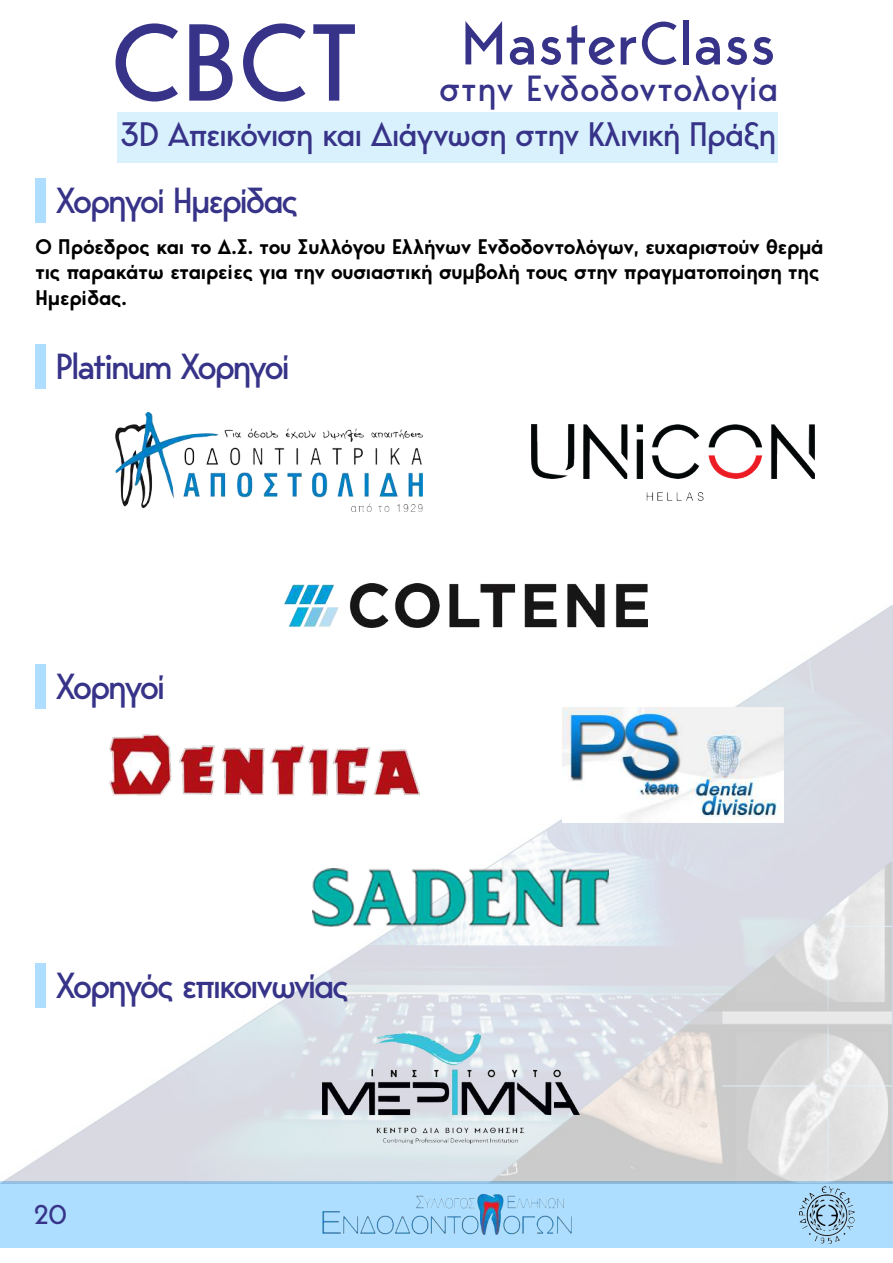
<style>
.page{position:relative;width:893px;height:1263px;background:#fff}
.page>*{position:absolute;margin:0;border:0;box-sizing:border-box;transform-origin:0 0}
.t1{font:108.45px "Bergen Sans";color:#363388}
.t2{font:60.3px "Bergen Sans";color:#363388}
.t3{font:36.15px "Bergen Sans";letter-spacing:-.01em;color:#363388}
.t4{font:36px "Bergen Sans";letter-spacing:-.085em;color:#363388}
.t5{font:33.75px "Bergen Sans";letter-spacing:-.05em;color:#363388}
.t6{font:27px "Bergen Sans";color:#363388}
.t7{font:600 21px/25.2px "Bergen Sans";letter-spacing:-.01em;color:#000}
</style>
<div class="page">
<div style="left:0;top:1182px;width:893px;height:66px;background:#addeff"></div>
<img style="left:799px;top:1187px;width:56px;height:56px">
<img style="left:322px;top:1195px;width:249px;height:39px">
<img style="left:0;top:606px;width:892px;height:577px">
<div style="left:118px;top:112px;width:660px;height:51px;background:#d9f1fd"></div>
<div style="left:35px;top:178px;width:11px;height:45px;background:#addeff"></div>
<div style="left:35px;top:344px;width:11px;height:44px;background:#addeff"></div>
<div style="left:35px;top:664px;width:11px;height:45px;background:#addeff"></div>
<div style="left:35px;top:963px;width:11px;height:44px;background:#addeff"></div>
<img style="left:116px;top:413px;width:306px;height:99px">
<img style="left:531px;top:424px;width:284px;height:76px">
<img style="left:322px;top:1033px;width:258px;height:111px">
<img style="left:284px;top:584px;width:363px;height:43px">
<img style="left:110px;top:734px;width:311px;height:62px">
<img style="left:563px;top:707px;width:221px;height:116px">
<img style="left:313px;top:869px;width:295px;height:58px">
<h1 class="t1" style="left:110px;top:-9px;width:251px">CBCT</h1>
<h2 class="t2" style="left:461px;top:4px;width:317px">MasterClass</h2>
<h3 class="t3" style="left:439px;top:65px;width:341px">στην Ενδοδοντολογία</h3>
<h3 class="t5" style="left:120px;top:112px;width:658px">3D Απεικόνιση και Διάγνωση στην Κλινική Πράξη</h3>
<h3 class="t4" style="left:55px;top:177px;width:245px">Χορηγοί Ημερίδας</h3>
<p class="t7" style="left:35px;top:234px;width:790px">Ο Πρόεδρος και το Δ.Σ. του Συλλόγου Ελλήνων Ενδοδοντολόγων, ευχαριστούν θερμά τις παρακάτω εταιρείες για την ουσιαστική συμβολή τους στην πραγματοποίηση της<br>Ημερίδας.</p>
<h3 class="t4" style="left:55px;top:342px;width:237px">Platinum Χορηγοί</h3>
<h3 class="t4" style="left:55px;top:663px;width:112px">Χορηγοί</h3>
<h3 class="t4" style="left:55px;top:962px;width:296px">Χορηγός επικοινωνίας</h3>
<p class="t6" style="left:34px;top:1197px;width:36px">20</p>
</div>
